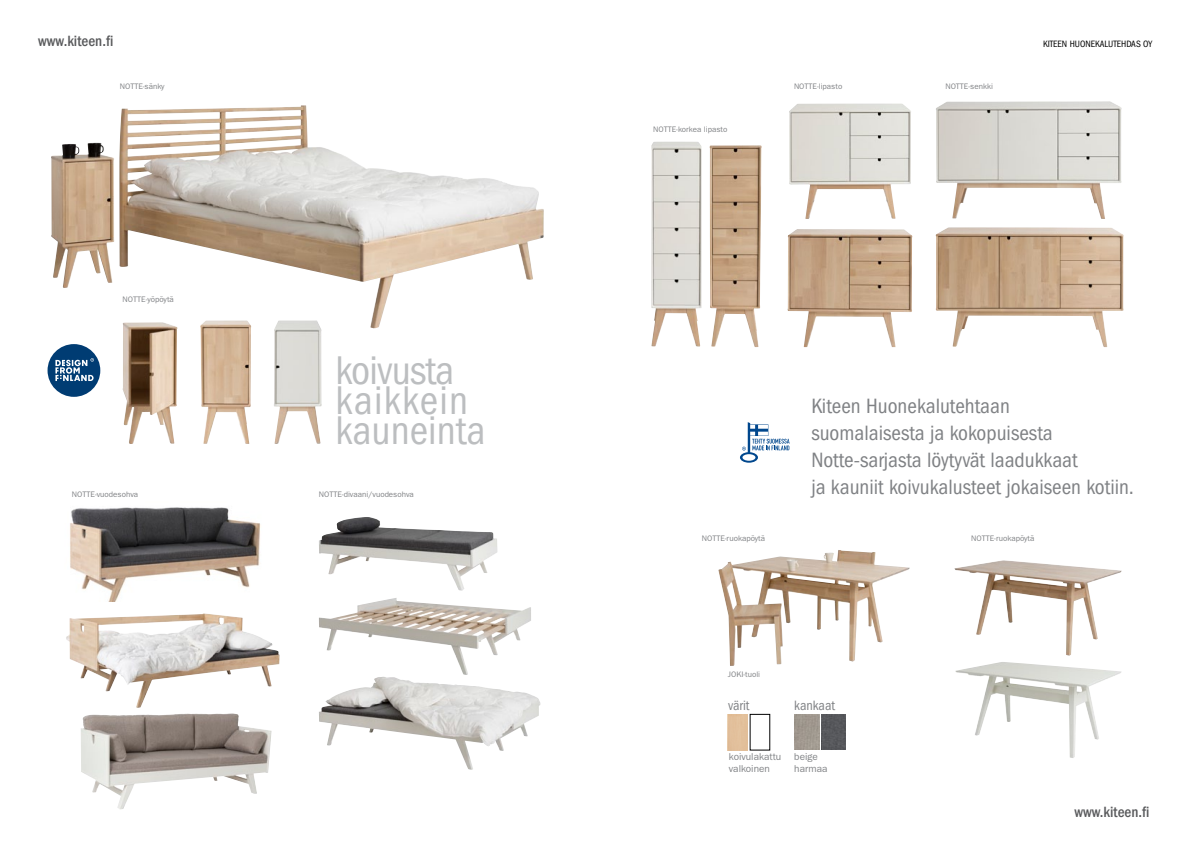
<style>
.page{position:relative;width:1191px;height:842px;background:#fff}
.page>*{position:absolute;margin:0;border:0;box-sizing:border-box;transform-origin:0 0}
.t1{font:condensed 41.5px/30px "ITC Franklin Gothic Std";color:#bcbec0}
.t2{font:condensed 21.5px/26.8px "ITC Franklin Gothic Std";color:#808285}
.t3{font:500 condensed 15.4px "ITC Franklin Gothic Std";color:#58595b}
.t4{font:condensed 14px "ITC Franklin Gothic Std";color:#808285}
.t5{font:10px/12px "ITC Franklin Gothic Std";color:#808285}
.t6{font:condensed 9.5px "ITC Franklin Gothic Std";color:#000}
.t7{font:8px "ITC Franklin Gothic Std";color:#808285}
</style>
<div class="page">
<img style="left:709px;top:145px;width:52px;height:202px">
<img style="left:787px;top:229px;width:125px;height:118px">
<img style="left:935px;top:227px;width:188px;height:120px">
<img style="left:954px;top:560px;width:168px;height:96px">
<img style="left:718px;top:550px;width:164px;height:116px">
<img style="left:955px;top:662px;width:166px;height:96px">
<img style="left:119px;top:105px;width:425px;height:223px">
<img style="left:319px;top:677px;width:221px;height:93px">
<img style="left:319px;top:598px;width:212px;height:77px">
<img style="left:319px;top:517px;width:178px;height:74px">
<img style="left:70px;top:507px;width:191px;height:94px">
<img style="left:81px;top:713px;width:172px;height:96px">
<img style="left:66px;top:613px;width:213px;height:95px">
<img style="left:200px;top:320px;width:51px;height:124px">
<img style="left:123px;top:322px;width:54px;height:122px">
<img style="left:274px;top:320px;width:48px;height:124px">
<img style="left:936px;top:101px;width:185px;height:118px">
<img style="left:651px;top:142px;width:50px;height:205px">
<img style="left:789px;top:103px;width:122px;height:116px">
<img style="left:794px;top:714px;width:51px;height:35px">
<svg style="left:740px;top:422px;width:49px;height:41px"></svg>
<div style="left:48px;top:344px;width:52px;height:53px;background:#003c73;border-radius:50%"></div>
<svg style="left:55px;top:358px;width:39px;height:23px"></svg>
<h3 class="t3" style="left:38px;top:32px;width:77px">www.kiteen.fi</h3>
<p class="t7" style="left:120px;top:82px;width:11px">Notte</p>
<p class="t7" style="left:143px;top:82px;width:23px">-sänky</p>
<p class="t7" style="left:123px;top:295px;width:11px">Notte</p>
<p class="t7" style="left:146px;top:295px;width:30px">-yöpöytä</p>
<h1 class="t1" style="left:335px;top:356px;width:151px">koivusta kaikkein kauneinta</h1>
<p class="t7" style="left:72px;top:490px;width:11px">Notte</p>
<p class="t7" style="left:95px;top:490px;width:45px">-vuodesohva</p>
<p class="t7" style="left:319px;top:490px;width:11px">Notte</p>
<p class="t7" style="left:342px;top:490px;width:73px">-divaani/vuodesohva</p>
<p class="t7" style="left:653px;top:124px;width:76px">NOTTE-korkea lipasto</p>
<p class="t7" style="left:794px;top:82px;width:50px">NOTTE-lipasto</p>
<p class="t7" style="left:945px;top:82px;width:49px">NOTTE-senkki</p>
<p class="t6" style="left:1043px;top:39px;width:5px">kiteen</p>
<p class="t6" style="left:1069px;top:39px;width:11px">huonekalute</p>
<p class="t6" style="left:1121px;top:39px;width:11px">hdas</p>
<p class="t6" style="left:1143px;top:39px;width:10px">oy</p>
<p class="t7" style="left:702px;top:534px;width:11px">Notte</p>
<p class="t7" style="left:725px;top:534px;width:42px">-ruokapöytä</p>
<h2 class="t2" style="left:811px;top:393px;width:324px">Kiteen Huonekalutehtaan<br>suomalaisesta ja kokopuisesta Notte-sarjasta löytyvät laadukkaat<br>ja kauniit koivukalusteet jokaiseen kotiin.</h2>
<p class="t7" style="left:971px;top:534px;width:11px">Notte</p>
<p class="t7" style="left:994px;top:534px;width:42px">-ruokapöytä</p>
<p class="t7" style="left:728px;top:670px;width:34px">JOKI-tuoli</p>
<h3 class="t4" style="left:728px;top:698px;width:23px">värit</h3>
<h3 class="t4" style="left:794px;top:698px;width:42px">kankaat</h3>
<p class="t5" style="left:729px;top:751px;width:54px">koivulakattu valkoinen</p>
<p class="t5" style="left:794px;top:751px;width:35px">beige harmaa</p>
<h3 class="t3" style="left:1074px;top:803px;width:77px">www.kiteen.fi</h3>
</div>
